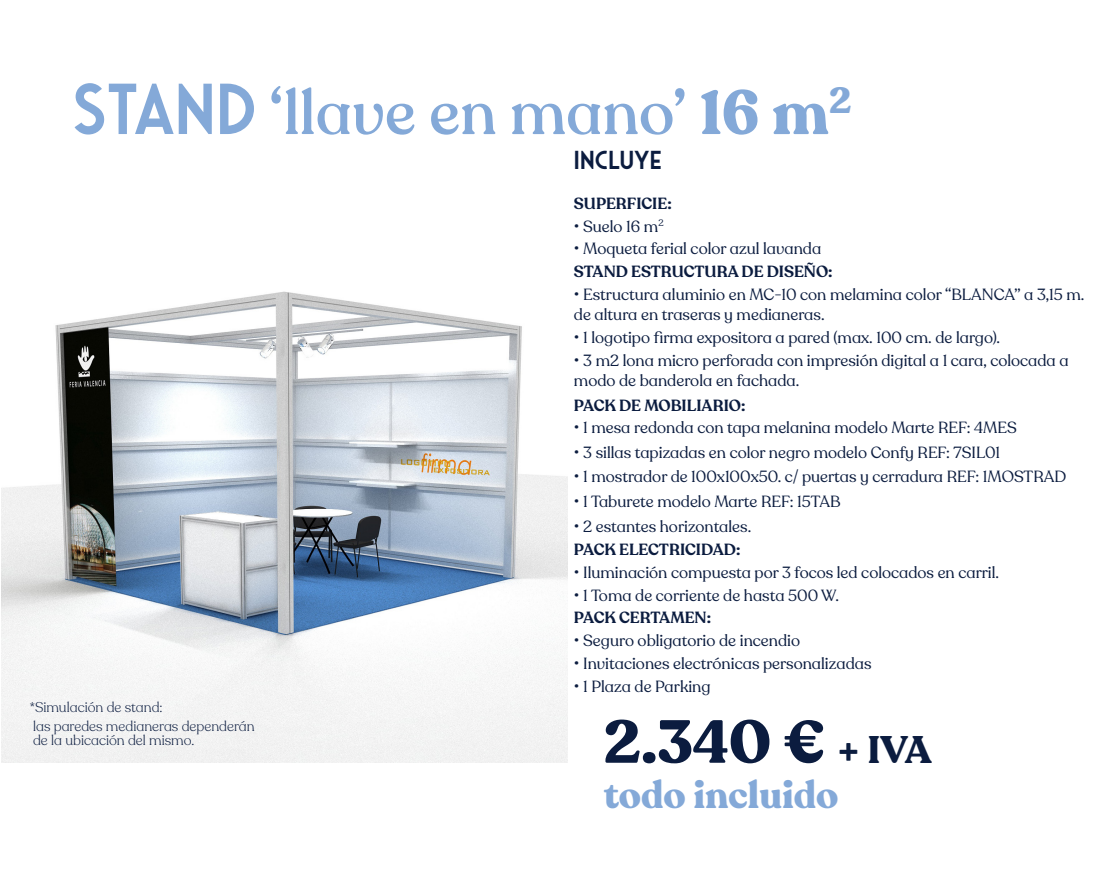
<style>
.page{position:relative;width:1106px;height:879px;background:#fff}
.page>*{position:absolute;margin:0;border:0;box-sizing:border-box;transform-origin:0 0}
.t1{font:500 62px "Recoleta Alt";color:#84a9d8}
.t2{font:700 60px "Recoleta Alt";color:#0b1c3f}
.t3{font:700 38px "Recoleta Alt";color:#84a9d8}
.t4{font:600 26px "Saveur Sans";color:#0b1c3f}
.t5{font:16px/20px "Recoleta Alt";color:#0b1c3f}
.t6{font:600 16px "Recoleta Alt";color:#0b1c3f}
.t7{font:300 14px/14px "Recoleta Alt";color:#0b1c3f}
.s1{font-family:"Saveur Sans";font-weight:600;font-size:72px}
.s2{font-weight:700}
.s3{font-size:38px}
</style>
<div class="page">
<img style="left:1px;top:291px;width:566px;height:472px">
<p class="t1" style="left:72px;top:74px;width:781px"><span class="s1">STAND</span> ‘llave en mano’ <span class="s2">16 m</span><sup>2</sup></p>
<p class="t4" style="left:574px;top:146px;width:89px">INCLUYE</p>
<p class="t6" style="left:574px;top:193px;width:99px">SUPERFICIE:</p>
<p class="t5" style="left:574px;top:216px;width:91px">• Suelo 16 m<sup>2</sup></p>
<p class="t5" style="left:574px;top:239px;width:249px">• Moqueta ferial color azul lavanda</p>
<p class="t6" style="left:574px;top:262px;width:260px">STAND ESTRUCTURA DE DISEÑO:</p>
<p class="t5" style="left:574px;top:285px;width:512px">• Estructura aluminio en MC-10 con melamina color “BLANCA” a 3,15 m. de altura en traseras y medianeras.</p>
<p class="t5" style="left:574px;top:328px;width:428px">• 1 logotipo firma expositora a pared (max. 100 cm. de largo).</p>
<p class="t5" style="left:574px;top:350px;width:496px">• 3 m2 lona micro perforada con impresión digital a 1 cara, colocada a modo de banderola en fachada.</p>
<p class="t6" style="left:574px;top:395px;width:173px">PACK DE MOBILIARIO:</p>
<p class="t5" style="left:574px;top:417px;width:444px">• 1 mesa redonda con tapa melanina modelo Marte REF: 4MES</p>
<p class="t5" style="left:574px;top:442px;width:428px">• 3 sillas tapizadas en color negro modelo Confy REF: 7SIL01</p>
<p class="t5" style="left:574px;top:467px;width:494px">• 1 mostrador de 100x100x50. c/ puertas y cerradura REF: 1MOSTRAD</p>
<p class="t5" style="left:574px;top:492px;width:268px">• 1 Taburete modelo Marte REF: 15TAB</p>
<p class="t5" style="left:574px;top:517px;width:179px">• 2 estantes horizontales.</p>
<p class="t6" style="left:574px;top:539px;width:168px">PACK ELECTRICIDAD:</p>
<p class="t5" style="left:574px;top:562px;width:427px">• Iluminación compuesta por 3 focos led colocados en carril.</p>
<p class="t5" style="left:574px;top:585px;width:266px">• 1 Toma de corriente de hasta 500 W.</p>
<p class="t6" style="left:574px;top:608px;width:139px">PACK CERTAMEN:</p>
<p class="t5" style="left:574px;top:631px;width:228px">• Seguro obligatorio de incendio</p>
<p class="t5" style="left:574px;top:654px;width:299px">• Invitaciones electrónicas personalizadas</p>
<p class="t5" style="left:574px;top:677px;width:138px">• 1 Plaza de Parking</p>
<p class="t2" style="left:603px;top:703px;width:329px">2.340 € <span class="s3">+ IVA</span></p>
<p class="t3" style="left:603px;top:771px;width:236px">todo incluido</p>
<p class="t7" style="left:30px;top:700px;width:134px">*Simulación de stand:</p>
<p class="t7" style="left:33px;top:719px;width:223px">las paredes medianeras dependerán de la ubicación del mismo.</p>
</div>
